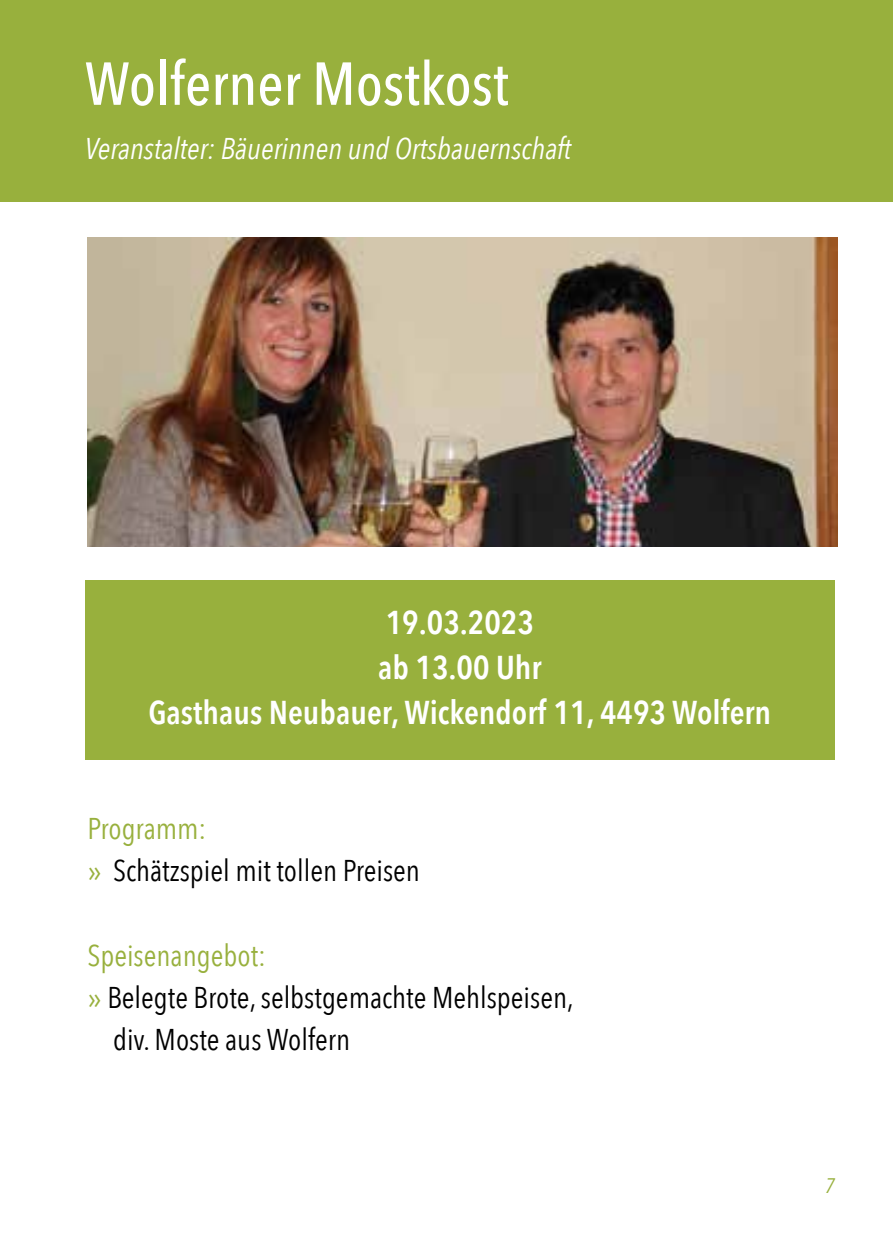
<style>
.page{position:relative;width:893px;height:1259px;background:#fff}
.page>*{position:absolute;margin:0;border:0;box-sizing:border-box;transform-origin:0 0}
.t1{font:500 60px "Avenir Next Condensed";color:#fff}
.t2{font:600 33px/45px "Avenir Next Condensed";color:#fff;text-align:center}
.t3{font:30px/42px "Avenir Next Condensed";color:#000}
.t4{font:italic 30px "Avenir Next Condensed";color:#fff}
.t5{font:30px "Avenir Next Condensed";color:#98b03d}
.t6{font:italic 21px "Avenir Next Condensed";color:#98b03d}
.s1{color:#98b03d}
.s2{font-family:"Avenir Next";color:#98b03d}
</style>
<div class="page">
<div style="left:0;top:0;width:893px;height:201px;background:#98b03d"></div>
<div style="left:85px;top:581px;width:750px;height:178px;background:#98b03d"></div>
<img style="left:87px;top:238px;width:750px;height:308px">
<h1 class="t1" style="left:85px;top:47px;width:425px">Wolferner Mostkost</h1>
<p class="t4" style="left:85px;top:131px;width:488px">Veranstalter: Bäuerinnen und Ortsbauernschaft</p>
<p class="t2" style="left:148px;top:599px;width:624px">19.03.2023<br>ab 13.00 Uhr<br>Gasthaus Neubauer, Wickendorf 11, 4493 Wolfern</p>
<p class="t3" style="left:87px;top:806px;width:334px"><span class="s1">Programm:<br></span><span class="s2">»</span> Schätzspiel mit tollen Preisen</p>
<p class="t5" style="left:87px;top:929px;width:180px">Speisenangebot:</p>
<p class="t3" style="left:87px;top:974px;width:488px"><span class="s2">»</span> Belegte Brote, selbstgemachte Mehlspeisen,</p>
<p class="t3" style="left:113px;top:1016px;width:239px">div. Moste aus Wolfern</p>
<p class="t6" style="left:825px;top:1173px;width:11px">7</p>
</div>
